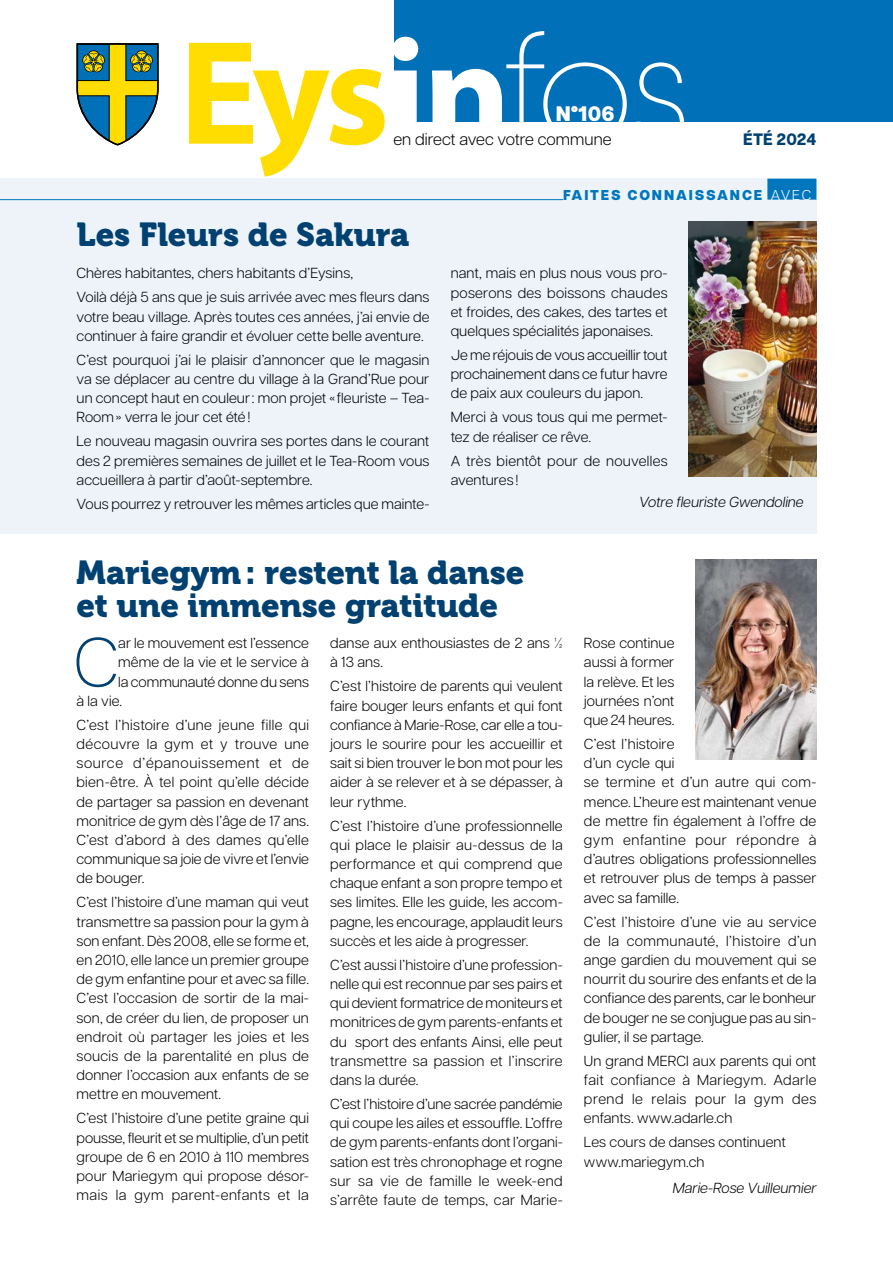
<style>
.page{position:relative;width:893px;height:1263px;background:#fff}
.page>*{position:absolute;margin:0;border:0;box-sizing:border-box;transform-origin:0 0}
.t1{font:200 69.45px "Articulat CF";color:#004171}
.t2{font:33px/33px "Museo 900";letter-spacing:-.005em;color:#004171}
.t3{font:800 21px "Articulat CF";color:#fff}
.t4{font:300 16.5px "Articulat CF";color:#000}
.t5{font:800 16.5px "Articulat CF";color:#004171}
.t6{font:300 14.55px/19.2px "Articulat CF";letter-spacing:.005em;color:#000;text-align:justify}
.t7{font:italic 300 14.55px "Articulat CF";color:#000}
.t8{font:800 14.25px "Articulat CF";letter-spacing:.13em;color:#0076bd}
.s1{font-weight:300;color:#fff}
.s2{font-weight:300}
</style>
<div class="page">
<div style="left:0;top:179px;width:816px;height:355px;background:#eef3fa"></div>
<hr style="left:0;top:199px;width:563px;height:1px;background:#0076bd">
<div style="left:767px;top:179px;width:49px;height:21px;background:#0076bd"></div>
<img style="left:689px;top:221px;width:127px;height:255px">
<img style="left:696px;top:559px;width:120px;height:200px">
<div style="left:395px;top:0;width:498px;height:121px;background:#0070b8"></div>
<svg style="left:189px;top:43px;width:196px;height:134px"></svg>
<svg style="left:394px;top:37px;width:24px;height:85px"></svg>
<svg style="left:432px;top:31px;width:195px;height:91px"></svg>
<svg style="left:636px;top:62px;width:49px;height:60px"></svg>
<svg style="left:76px;top:43px;width:83px;height:103px"></svg>
<h3 class="t3" style="left:556px;top:98px;width:60px">N°106</h3>
<p class="t4" style="left:393px;top:127px;width:220px">en direct avec votre commune</p>
<p class="t5" style="left:743px;top:127px;width:75px">ÉTÉ 2024</p>
<h2 class="t2" style="left:77px;top:218px;width:334px">Les Fleurs de Sakura</h2>
<p class="t6" style="left:77px;top:260px;width:354px;line-height:24px">Chères habitantes, chers habitants d’Eysins,<br>Voilà déjà 5 ans que je suis arrivée avec mes fleurs dans</p>
<p class="t6" style="left:77px;top:306px;width:354px">votre beau village. Après toutes ces années, j’ai envie de continuer à faire grandir et évoluer cette belle aventure.</p>
<p class="t6" style="left:77px;top:349px;width:354px">C’est pourquoi j’ai le plaisir d’annoncer que le magasin va se déplacer au centre du village à la Grand’Rue pour un concept haut en couleur: mon projet «fleuriste – Tea-Room» verra le jour cet été!</p>
<p class="t6" style="left:77px;top:431px;width:354px">Le nouveau magasin ouvrira ses portes dans le courant des 2 premières semaines de juillet et le Tea-Room vous accueillera à partir d’août-septembre.</p>
<p class="t6" style="left:77px;top:493px;width:354px">Vous pourrez y retrouver les mêmes articles que mainte-</p>
<p class="t8" style="left:563px;top:184px;width:255px">FAITES CONNAISSANCE <span class="s1">AVEC</span><span class="s2">•</span></p>
<p class="t6" style="left:451px;top:263px;width:218px">nant, mais en plus nous vous pro&shy;poserons des boissons chaudes et froides, des cakes, des tartes et quelques spécialités japonaises.</p>
<p class="t6" style="left:451px;top:344px;width:218px">Je me réjouis de vous accueillir tout prochainement dans ce futur havre de paix aux couleurs du japon.</p>
<p class="t6" style="left:451px;top:407px;width:218px">Merci à vous tous qui me permet&shy;tez de réaliser ce rêve.</p>
<p class="t6" style="left:451px;top:450px;width:218px">A très bientôt pour de nouvelles aventures !</p>
<p class="t7" style="left:639px;top:492px;width:166px">Votre fleuriste Gwendoline</p>
<h2 class="t2" style="left:77px;top:556px;width:449px">Mariegym: restent la danse et une immense gratitude</h2>
<h1 class="t1" style="left:73px;top:613px;width:46px">C</h1>
<p class="t6" style="left:118px;top:632px;width:192px">ar le mouvement est l’essence</p>
<p class="t6" style="left:330px;top:632px;width:234px">danse aux enthousiastes de 2 ans ½ à 13 ans.</p>
<p class="t6" style="left:330px;top:676px;width:234px">C’est l’histoire de parents qui veulent faire bouger leurs enfants et qui font confiance à Marie-Rose, car elle a tou&shy;jours le sourire pour les accueillir et sait si bien trouver le bon mot pour les aider à se relever et à se dépasser, à leur rythme.</p>
<p class="t6" style="left:330px;top:815px;width:234px">C’est l’histoire d’une professionnelle qui place le plaisir au-dessus de la performance et qui comprend que chaque enfant a son propre tempo et ses limites. Elle les guide, les accom&shy;pagne, les encourage, applaudit leurs succès et les aide à progresser.</p>
<p class="t6" style="left:330px;top:954px;width:234px">C’est aussi l’histoire d’une profession&shy;nelle qui est reconnue par ses pairs et qui devient formatrice de moniteurs et monitrices de gym parents-enfants et du sport des enfants Ainsi, elle peut transmettre sa passion et l’inscrire dans la durée.</p>
<p class="t6" style="left:330px;top:1093px;width:234px">C’est l’histoire d’une sacrée pandémie qui coupe les ailes et essouffle. L’offre de gym parents-enfants dont l’organi&shy;sation est très chronophage et rogne sur sa vie de famille le week-end s’arrête faute de temps, car Marie-</p>
<p class="t6" style="left:118px;top:652px;width:192px">même de la vie et le service à</p>
<p class="t6" style="left:118px;top:671px;width:192px">la communauté donne du sens</p>
<p class="t6" style="left:77px;top:690px;width:47px">à la vie.</p>
<p class="t6" style="left:77px;top:714px;width:234px">C’est l’histoire d’une jeune fille qui découvre la gym et y trouve une source d’épanouissement et de bien-être. À tel point qu’elle décide de partager sa passion en devenant monitrice de gym dès l’âge de 17 ans.<br>C’est d’abord à des dames qu’elle communique sa joie de vivre et l’envie de bouger.</p>
<p class="t6" style="left:77px;top:892px;width:234px">C’est l’histoire d’une maman qui veut transmettre sa passion pour la gym à son enfant. Dès 2008, elle se forme et, en 2010, elle lance un premier groupe de gym enfantine pour et avec sa fille.<br>C’est l’occasion de sortir de la mai&shy;son, de créer du lien, de proposer un endroit où partager les joies et les soucis de la parentalité en plus de donner l’occasion aux enfants de se mettre en mouvement.</p>
<p class="t6" style="left:77px;top:1108px;width:234px">C’est l’histoire d’une petite graine qui pousse, fleurit et se multiplie, d’un petit groupe de 6 en 2010 à 110 membres pour Mariegym qui propose désor&shy;mais la gym parent-enfants et la</p>
<p class="t6" style="left:584px;top:632px;width:92px">Rose continue aussi à former la relève. Et les journées n’ont que 24 heures.</p>
<p class="t6" style="left:584px;top:733px;width:234px;text-align:left">C’est l’histoire<br>d’un cycle qui<br>se termine et d’un autre qui com&shy;mence. L’heure est maintenant venue de mettre fin également à l’offre de gym enfantine pour répondre à d’autres obligations professionnelles et retrouver plus de temps à passer avec sa famille.</p>
<p class="t6" style="left:584px;top:911px;width:234px">C’est l’histoire d’une vie au service de la communauté, l’histoire d’un ange gardien du mouvement qui se nourrit du sourire des enfants et de la confiance des parents, car le bonheur de bouger ne se conjugue pas au sin&shy;gulier, il se partage.</p>
<p class="t6" style="left:584px;top:1050px;width:234px">Un grand MERCI aux parents qui ont fait confiance à Mariegym. Adarle prend le relais pour la gym des enfants. www.adarle.ch</p>
<p class="t6" style="left:584px;top:1132px;width:203px">Les cours de danses continuent www.mariegym.ch</p>
<p class="t7" style="left:673px;top:1177px;width:145px">Marie-Rose Vuilleumier</p>
</div>
